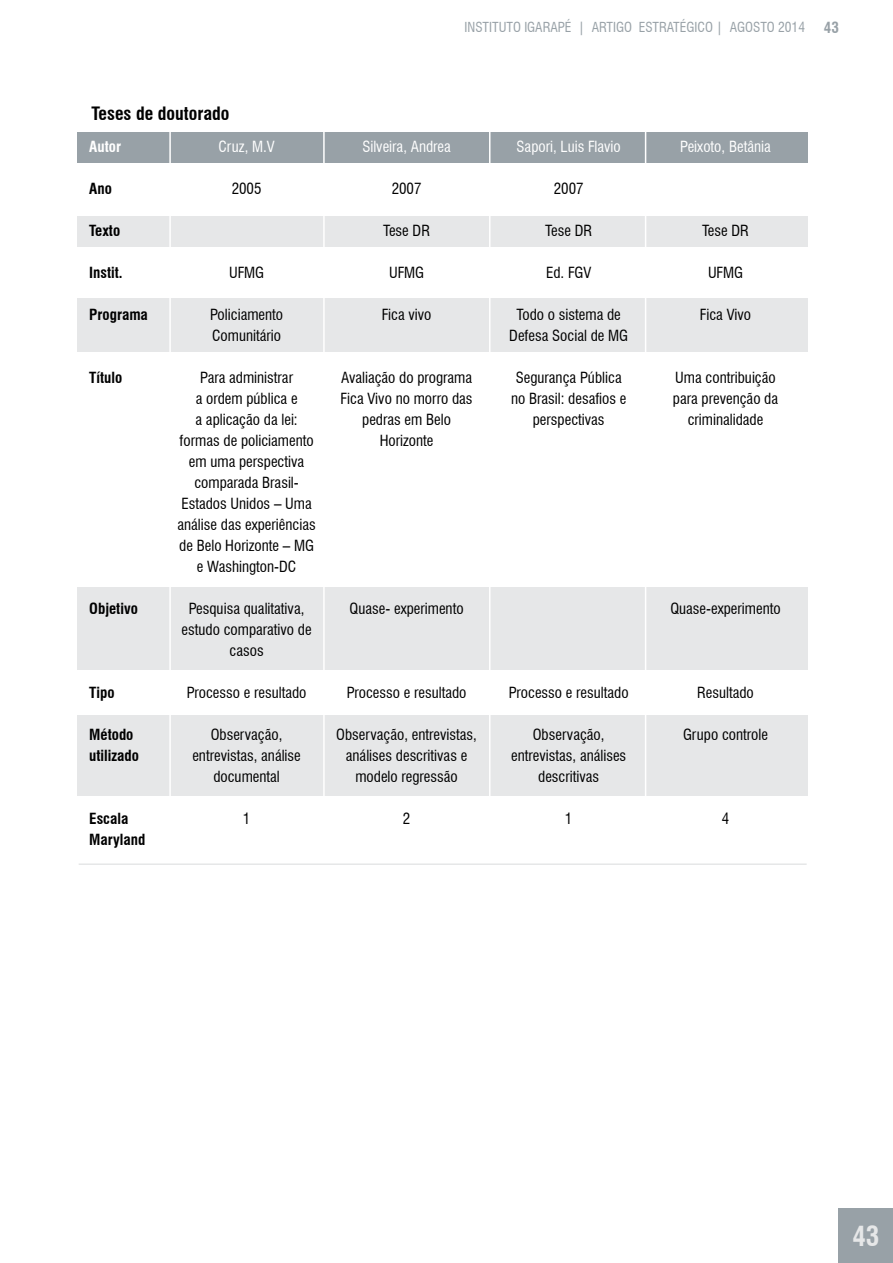
<style>
.page{position:relative;width:893px;height:1263px;background:#fff}
.page>*{position:absolute;margin:0;border:0;box-sizing:border-box;transform-origin:0 0}
.t1{font:700 condensed 27px "Swiss 721 BT";color:#e6e7e8}
.t2{font:700 condensed 18px "Swiss 721 BT";color:#000}
.t3{font:condensed 15px/21px "Swiss 721 BT";color:#000;text-align:center}
.t4{font:700 condensed 15px/21px "Swiss 721 BT";color:#000}
.t5{font:condensed 15px "Swiss 721 BT";color:#fff}
.t6{font:700 condensed 15px "Swiss 721 BT";color:#fff}
.t7{font:700 condensed 15px "Swiss 721 BT";color:#98a1a7}
.t8{font:condensed 13.5px "Swiss 721 BT";color:#98a1a7}
</style>
<div class="page">
<div style="left:839px;top:1209px;width:54px;height:54px;background:#98a1a7"></div>
<div style="left:78px;top:132px;width:730px;height:31px;background:#98a1a7"></div>
<div style="left:78px;top:216px;width:730px;height:31px;background:#e6e7e8"></div>
<div style="left:78px;top:299px;width:730px;height:53px;background:#e6e7e8"></div>
<div style="left:78px;top:587px;width:730px;height:83px;background:#e6e7e8"></div>
<div style="left:78px;top:715px;width:730px;height:81px;background:#e6e7e8"></div>
<hr style="left:169px;top:132px;width:2px;height:820px;background:#fff">
<hr style="left:323px;top:132px;width:2px;height:820px;background:#fff">
<hr style="left:489px;top:132px;width:1px;height:820px;background:#fff">
<hr style="left:645px;top:132px;width:1px;height:820px;background:#fff">
<hr style="left:79px;top:863px;width:728px;height:2px;background:#e6e7e8">
<p class="t8" style="left:465px;top:19px;width:342px">INSTITUTO IGARAPÉ | ARTIGO ESTRATÉGICO | AGOSTO 2014</p>
<p class="t7" style="left:824px;top:18px;width:16px">43</p>
<p class="t2" style="left:91px;top:103px;width:140px">Teses de doutorado</p>
<p class="t6" style="left:89px;top:137px;width:33px">Autor</p>
<p class="t4" style="left:89px;top:178px;width:24px">Ano</p>
<p class="t4" style="left:89px;top:220px;width:32px">Texto</p>
<p class="t4" style="left:89px;top:262px;width:35px">Instit.</p>
<p class="t4" style="left:89px;top:304px;width:60px">Programa</p>
<p class="t4" style="left:89px;top:367px;width:34px">Título</p>
<p class="t4" style="left:89px;top:598px;width:50px">Objetivo</p>
<p class="t4" style="left:89px;top:682px;width:27px">Tipo</p>
<p class="t4" style="left:89px;top:724px;width:51px">Método utilizado</p>
<p class="t4" style="left:89px;top:808px;width:58px">Escala<br>Maryland</p>
<p class="t5" style="left:218px;top:137px;width:58px">Cruz, M.V</p>
<p class="t3" style="left:232px;top:178px;width:31px">2005</p>
<p class="t3" style="left:229px;top:262px;width:37px">UFMG</p>
<p class="t3" style="left:210px;top:304px;width:75px;text-align:left">Policiamento<br>Comunitário</p>
<p class="t3" style="left:178px;top:367px;width:140px">Para administrar<br>a ordem pública e<br>a aplicação da lei: formas de policiamento em uma perspectiva comparada Brasil-<br>Estados Unidos – Uma análise das experiências de Belo Horizonte – MG e Washington-DC</p>
<p class="t3" style="left:182px;top:598px;width:132px">Pesquisa qualitativa, estudo comparativo de casos</p>
<p class="t3" style="left:187px;top:682px;width:121px">Processo e resultado</p>
<p class="t3" style="left:192px;top:724px;width:110px">Observação, entrevistas, análise documental</p>
<p class="t3" style="left:243px;top:808px;width:9px">1</p>
<p class="t5" style="left:362px;top:137px;width:90px">Silveira, Andrea</p>
<p class="t3" style="left:392px;top:178px;width:31px">2007</p>
<p class="t3" style="left:383px;top:220px;width:48px">Tese DR</p>
<p class="t3" style="left:389px;top:262px;width:37px">UFMG</p>
<p class="t3" style="left:382px;top:304px;width:51px">Fica vivo</p>
<p class="t3" style="left:341px;top:367px;width:133px">Avaliação do programa<br>Fica Vivo no morro das pedras em Belo<br>Horizonte</p>
<p class="t3" style="left:350px;top:598px;width:115px">Quase- experimento</p>
<p class="t3" style="left:347px;top:682px;width:121px">Processo e resultado</p>
<p class="t3" style="left:336px;top:724px;width:142px">Observação, entrevistas, análises descritivas e modelo regressão</p>
<p class="t3" style="left:403px;top:808px;width:9px">2</p>
<p class="t5" style="left:517px;top:137px;width:106px">Sapori, Luis Flavio</p>
<p class="t3" style="left:554px;top:178px;width:31px">2007</p>
<p class="t3" style="left:545px;top:220px;width:48px">Tese DR</p>
<p class="t3" style="left:546px;top:262px;width:47px">Ed. FGV</p>
<p class="t3" style="left:509px;top:304px;width:120px">Todo o sistema de<br>Defesa Social de MG</p>
<p class="t3" style="left:511px;top:367px;width:117px">Segurança Pública no Brasil: desafios e perspectivas</p>
<p class="t3" style="left:509px;top:682px;width:121px">Processo e resultado</p>
<p class="t3" style="left:511px;top:724px;width:117px">Observação, entrevistas, análises descritivas</p>
<p class="t3" style="left:565px;top:808px;width:9px">1</p>
<p class="t5" style="left:680px;top:137px;width:92px">Peixoto, Betânia</p>
<p class="t3" style="left:702px;top:220px;width:48px">Tese DR</p>
<p class="t3" style="left:708px;top:262px;width:37px">UFMG</p>
<p class="t3" style="left:700px;top:304px;width:53px">Fica Vivo</p>
<p class="t3" style="left:673px;top:367px;width:107px">Uma contribuição para prevenção da criminalidade</p>
<p class="t3" style="left:670px;top:598px;width:112px">Quase-experimento</p>
<p class="t3" style="left:697px;top:682px;width:58px">Resultado</p>
<p class="t3" style="left:683px;top:724px;width:87px">Grupo controle</p>
<p class="t3" style="left:722px;top:808px;width:9px">4</p>
<h1 class="t1" style="left:852px;top:1220px;width:28px">43</h1>
</div>
